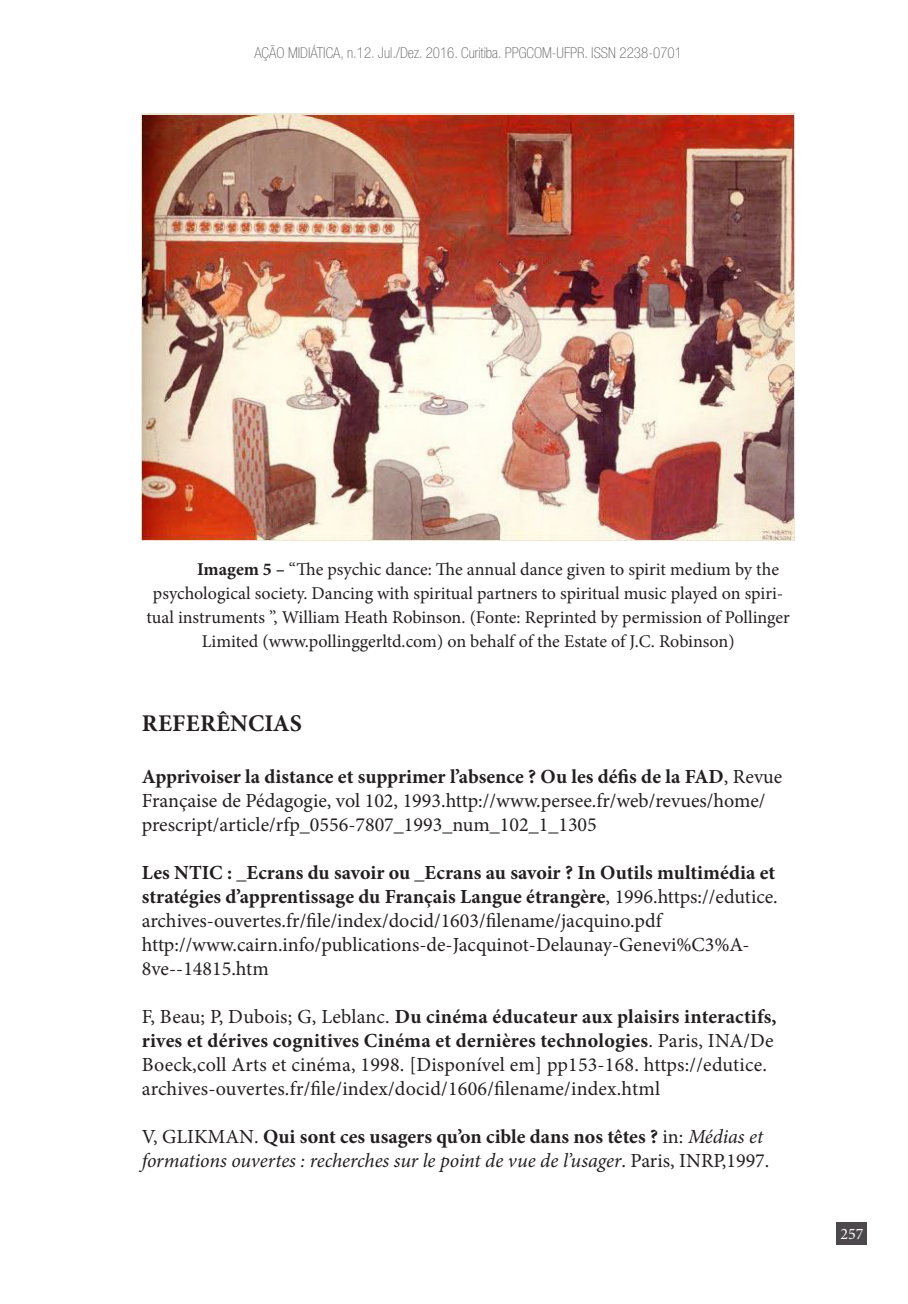
<style>
.page{position:relative;width:908px;height:1304px;background:#fff}
.page>*{position:absolute;margin:0;border:0;box-sizing:border-box;transform-origin:0 0}
.t1{font:700 24px "Minion Pro";letter-spacing:.01em;color:#231f20}
.t2{font:20px/24px "Minion Pro";color:#231f20}
.t3{font:700 20px/24px "Minion Pro";color:#231f20}
.t4{font:italic 20px/24px "Minion Pro";letter-spacing:-.005em;color:#231f20}
.t5{font:18px "Minion Pro";color:#231f20}
.t6{font:16px "Minion Pro";color:#fff}
.t7{font:100 condensed 15px "Helvetica Neue LT Std";color:#636366}
.s1{font-weight:700}
.s2{font-weight:400}
.s3{font-style:normal}
.s4{font-weight:700;font-style:normal}
</style>
<div class="page">
<div style="left:836px;top:1223px;width:30px;height:22px;background:#4c484b"></div>
<img style="left:142px;top:113px;width:652px;height:427px">
<p class="t7" style="left:254px;top:44px;width:429px">AÇÃO MIDIÁTICA, n.12. Jul./Dez. 2016. Curitiba. PPGCOM-UFPR. ISSN 2238-0701</p>
<p class="t5" style="left:197px;top:557px;width:583px"><span class="s1">Imagem 5 –</span> “The psychic dance: The annual dance given to spirit medium by the</p>
<p class="t5" style="left:153px;top:581px;width:631px">psychological society. Dancing with spiritual partners to spiritual music played on spiri-</p>
<p class="t5" style="left:146px;top:605px;width:644px">tual instruments ”, William Heath Robinson. (Fonte: Reprinted by permission of Pollinger</p>
<p class="t5" style="left:202px;top:629px;width:534px">Limited (www.pollinggerltd.com) on behalf of the Estate of J.C. Robinson)</p>
<p class="t1" style="left:142px;top:706px;width:161px">REFERÊNCIAS</p>
<p class="t2" style="left:142px;top:765px;width:641px"><span class="s1">Apprivoiser la distance et supprimer l’absence ? Ou les défis de la FAD</span>, Revue<br>Française de Pédagogie, vol 102, 1993.http://www.persee.fr/web/revues/home/ prescript/article/rfp_0556-7807_1993_num_102_1_1305</p>
<p class="t3" style="left:142px;top:860px;width:637px">Les NTIC : _Ecrans du savoir ou _Ecrans au savoir ? In Outils multimédia et stratégies d’apprentissage du Français Langue étrangère<span class="s2">, 1996.https://edutice. archives-ouvertes.fr/file/index/docid/1603/filename/jacquino.pdf</span></p>
<p class="t2" style="left:142px;top:933px;width:609px">http://www.cairn.info/publications-de-Jacquinot-Delaunay-Genevi%C3%A-<br>8ve--14815.htm</p>
<p class="t2" style="left:142px;top:1005px;width:636px">F, Beau; P, Dubois; G, Leblanc. <span class="s1">Du cinéma éducateur aux plaisirs interactifs, rives et dérives cognitives Cinéma et dernières technologies</span>. Paris, INA/De Boeck,coll Arts et cinéma, 1998. [Disponível em] pp153-168. https://edutice. archives-ouvertes.fr/file/index/docid/1606/filename/index.html</p>
<p class="t4" style="left:142px;top:1124px;width:628px"><span class="s3">V, GLIKMAN.</span> <span class="s4">Qui sont ces usagers qu’on cible dans nos têtes ?</span> <span class="s3">in:</span> Médias et formations ouvertes : recherches sur le point de vue de l’usager<span class="s3">. Paris, INRP,1997.</span></p>
<p class="t6" style="left:839px;top:1223px;width:25px">257</p>
</div>
